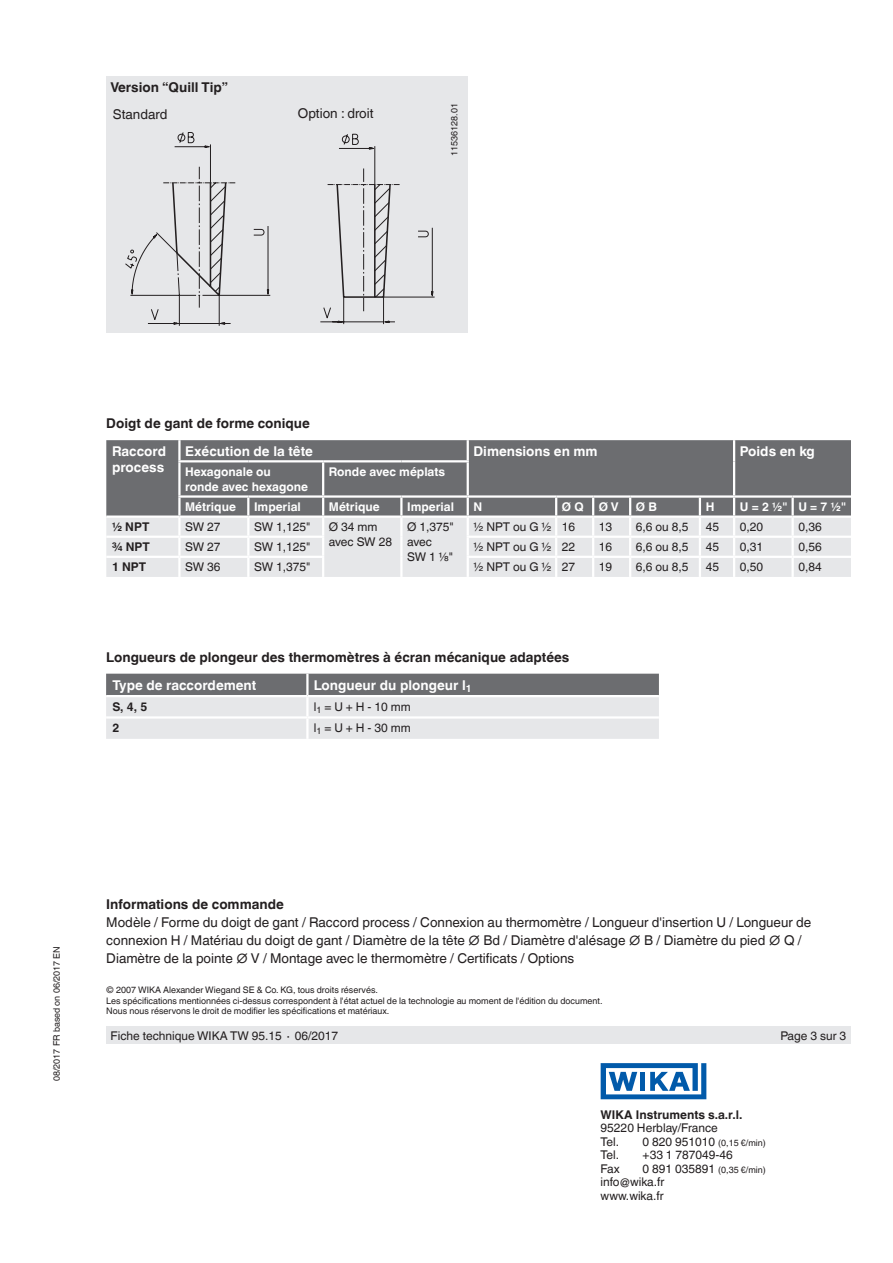
<style>
.page{position:relative;width:893px;height:1263px;background:#fff}
.page>*{position:absolute;margin:0;border:0;box-sizing:border-box;transform-origin:0 0}
.t1{font:13.5px/18px "Helvetica World";color:#231f20}
.t2{font:700 13.5px "Helvetica World";color:#231f20}
.t3{font:700 13.5px/16.5px "Helvetica World";color:#fff}
.t4{font:12px/15px "Helvetica World";color:#231f20}
.t5{font:700 12px/15px "Helvetica World";color:#fff}
.t6{font:700 12px "Helvetica World";color:#231f20}
.t7{font:9px/10.5px "Helvetica World";color:#231f20}
.s1{font-size:12px}
</style>
<div class="page">
<div style="left:106px;top:1027px;width:744px;height:17px;background:#e6e7e9"></div>
<svg style="left:601px;top:1063px;width:105px;height:36px"></svg>
<div style="left:106px;top:77px;width:362px;height:256px;background:#e6e7e9"></div>
<svg style="left:125px;top:132px;width:146px;height:194px"></svg>
<svg style="left:320px;top:134px;width:115px;height:191px"></svg>
<svg style="left:106px;top:674px;width:553px;height:65px;background:#bbbcbe"></svg>
<hr style="left:306px;top:674px;width:3px;height:21px;background:#fff">
<hr style="left:306px;top:697px;width:3px;height:19px;background:#fff">
<hr style="left:106px;top:716px;width:201px;height:3px;background:#fff">
<hr style="left:106px;top:695px;width:201px;height:2px;background:#fff">
<hr style="left:307px;top:695px;width:352px;height:2px;background:#fff">
<hr style="left:307px;top:716px;width:352px;height:3px;background:#fff">
<hr style="left:306px;top:719px;width:3px;height:20px;background:#fff">
<div style="left:106px;top:440px;width:745px;height:58px;background:#6c6d70"></div>
<hr style="left:467px;top:462px;width:2px;height:33px;background:#fff">
<hr style="left:323px;top:460px;width:78px;height:2px;background:#fff">
<hr style="left:401px;top:460px;width:68px;height:2px;background:#fff">
<hr style="left:323px;top:495px;width:78px;height:3px;background:#fff">
<hr style="left:401px;top:495px;width:67px;height:3px;background:#fff">
<hr style="left:178px;top:460px;width:70px;height:2px;background:#fff">
<hr style="left:248px;top:460px;width:75px;height:2px;background:#fff">
<hr style="left:322px;top:462px;width:2px;height:33px;background:#fff">
<hr style="left:178px;top:495px;width:70px;height:3px;background:#fff">
<hr style="left:248px;top:495px;width:75px;height:3px;background:#fff">
<hr style="left:178px;top:440px;width:3px;height:20px;background:#fff">
<hr style="left:178px;top:462px;width:3px;height:33px;background:#fff">
<svg style="left:106px;top:498px;width:745px;height:79px;background:#cecfd1"></svg>
<hr style="left:467px;top:440px;width:2px;height:20px;background:#fff">
<hr style="left:468px;top:495px;width:88px;height:3px;background:#fff">
<hr style="left:556px;top:495px;width:37px;height:3px;background:#fff">
<hr style="left:593px;top:495px;width:37px;height:3px;background:#fff">
<hr style="left:630px;top:495px;width:70px;height:3px;background:#fff">
<hr style="left:700px;top:495px;width:34px;height:3px;background:#fff">
<hr style="left:733px;top:440px;width:2px;height:21px;background:#fff">
<hr style="left:733px;top:461px;width:2px;height:34px;background:#fff">
<hr style="left:734px;top:495px;width:59px;height:3px;background:#fff">
<hr style="left:793px;top:495px;width:58px;height:3px;background:#fff">
<h1 class="t2" style="left:110px;top:80px;width:119px">Version “Quill Tip”</h1>
<h1 class="t1" style="left:113px;top:105px;width:56px">Standard</h1>
<h1 class="t1" style="left:298px;top:105px;width:77px">Option : droit</h1>
<p class="t7" style="left:449px;top:156px;width:54px;rotate:-90deg">11536128.01</p>
<h1 class="t2" style="left:106px;top:415px;width:205px">Doigt de gant de forme conique</h1>
<h1 class="t3" style="left:112px;top:443px;width:56px">Raccord process</h1>
<h1 class="t3" style="left:185px;top:443px;width:129px">Exécution de la tête</h1>
<h1 class="t3" style="left:473px;top:443px;width:126px">Dimensions en mm</h1>
<h1 class="t3" style="left:740px;top:443px;width:77px">Poids en kg</h1>
<h2 class="t5" style="left:185px;top:464px;width:124px">Hexagonale ou<br>ronde avec hexagone</h2>
<h2 class="t5" style="left:329px;top:464px;width:118px">Ronde avec méplats</h2>
<h2 class="t5" style="left:185px;top:499px;width:52px">Métrique</h2>
<h2 class="t5" style="left:254px;top:499px;width:48px">Imperial</h2>
<h2 class="t5" style="left:329px;top:499px;width:52px">Métrique</h2>
<h2 class="t5" style="left:407px;top:499px;width:48px">Imperial</h2>
<h2 class="t5" style="left:473px;top:499px;width:10px">N</h2>
<h2 class="t5" style="left:562px;top:499px;width:23px">Ø Q</h2>
<h2 class="t5" style="left:599px;top:499px;width:21px">Ø V</h2>
<h2 class="t5" style="left:636px;top:499px;width:22px">Ø B</h2>
<h2 class="t5" style="left:706px;top:499px;width:10px">H</h2>
<h2 class="t5" style="left:740px;top:499px;width:108px">U = 2 ½" U = 7 ½"</h2>
<h2 class="t6" style="left:112px;top:520px;width:39px">½ NPT</h2>
<h2 class="t4" style="left:185px;top:519px;width:37px">SW 27</h2>
<h2 class="t4" style="left:254px;top:519px;width:58px">SW 1,125"</h2>
<h2 class="t4" style="left:329px;top:519px;width:65px">Ø 34 mm avec SW 28</h2>
<h2 class="t4" style="left:407px;top:519px;width:48px">Ø 1,375" avec<br>SW 1 ⅛"</h2>
<h2 class="t4" style="left:473px;top:519px;width:103px">½ NPT ou G ½ 16</h2>
<h2 class="t4" style="left:599px;top:519px;width:15px">13</h2>
<h2 class="t4" style="left:636px;top:519px;width:54px">6,6 ou 8,5</h2>
<h2 class="t4" style="left:706px;top:519px;width:15px">45</h2>
<h2 class="t4" style="left:740px;top:519px;width:25px">0,20</h2>
<h2 class="t4" style="left:798px;top:519px;width:25px">0,36</h2>
<h2 class="t6" style="left:112px;top:540px;width:39px">¾ NPT</h2>
<h2 class="t4" style="left:185px;top:539px;width:37px">SW 27</h2>
<h2 class="t4" style="left:254px;top:539px;width:58px">SW 1,125"</h2>
<h2 class="t4" style="left:473px;top:539px;width:103px">½ NPT ou G ½ 22</h2>
<h2 class="t4" style="left:599px;top:539px;width:15px">16</h2>
<h2 class="t4" style="left:636px;top:539px;width:54px">6,6 ou 8,5</h2>
<h2 class="t4" style="left:706px;top:539px;width:15px">45</h2>
<h2 class="t4" style="left:740px;top:539px;width:25px">0,31</h2>
<h2 class="t4" style="left:798px;top:539px;width:25px">0,56</h2>
<h2 class="t6" style="left:112px;top:560px;width:36px">1 NPT</h2>
<h2 class="t4" style="left:185px;top:559px;width:37px">SW 36</h2>
<h2 class="t4" style="left:254px;top:559px;width:58px">SW 1,375"</h2>
<h2 class="t4" style="left:473px;top:559px;width:103px">½ NPT ou G ½ 27</h2>
<h2 class="t4" style="left:599px;top:559px;width:15px">19</h2>
<h2 class="t4" style="left:636px;top:559px;width:54px">6,6 ou 8,5</h2>
<h2 class="t4" style="left:706px;top:559px;width:15px">45</h2>
<h2 class="t4" style="left:740px;top:559px;width:25px">0,50</h2>
<h2 class="t4" style="left:798px;top:559px;width:25px">0,84</h2>
<h1 class="t2" style="left:106px;top:649px;width:465px">Longueurs de plongeur des thermomètres à écran mécanique adaptées</h1>
<h1 class="t3" style="left:112px;top:677px;width:145px">Type de raccordement</h1>
<h1 class="t3" style="left:314px;top:677px;width:159px">Longueur du plongeur l<sub>1</sub></h1>
<h2 class="t6" style="left:112px;top:700px;width:36px">S, 4, 5</h2>
<h2 class="t4" style="left:314px;top:699px;width:98px">l<sub>1</sub> = U + H - 10 mm</h2>
<h2 class="t6" style="left:112px;top:721px;width:8px">2</h2>
<h2 class="t4" style="left:314px;top:721px;width:98px">l<sub>1</sub> = U + H - 30 mm</h2>
<p class="t7" style="left:52px;top:1081px;width:136px;rotate:-90deg">08/2017 FR based on 06/2017 EN</p>
<h1 class="t2" style="left:106px;top:896px;width:179px">Informations de commande</h1>
<p class="t1" style="left:106px;top:913px;width:707px">Modèle / Forme du doigt de gant / Raccord process / Connexion au thermomètre / Longueur d'insertion U / Longueur de connexion H / Matériau du doigt de gant / Diamètre de la tête ∅ Bd / Diamètre d'alésage ∅ B / Diamètre du pied ∅ Q /<br>Diamètre de la pointe ∅ V / Montage avec le thermomètre / Certificats / Options</p>
<p class="t7" style="left:106px;top:985px;width:498px">© 2007 WIKA Alexander Wiegand SE &amp; Co. KG, tous droits réservés.<br>Les spécifications mentionnées ci-dessus correspondent à l'état actuel de la technologie au moment de l'édition du document.<br>Nous nous réservons le droit de modifier les spécifications et matériaux.</p>
<h2 class="t4" style="left:111px;top:1028px;width:229px">Fiche technique WIKA TW 95.15 ∙ 06/2017</h2>
<h2 class="t4" style="left:780px;top:1028px;width:67px">Page 3 sur 3</h2>
<h2 class="t6" style="left:601px;top:1107px;width:143px">WIKA Instruments s.a.r.l.</h2>
<h2 class="t4" style="left:601px;top:1121px;width:119px;line-height:13.5px">95220 Herblay/France<br>Tel.</h2>
<p class="t7" style="left:643px;top:1137px;width:125px"><span class="s1">0 820 951010</span> (0,15 €/min)</p>
<h2 class="t4" style="left:601px;top:1147px;width:20px">Tel.</h2>
<h2 class="t4" style="left:643px;top:1147px;width:92px">+33 1 787049-46</h2>
<h2 class="t4" style="left:601px;top:1161px;width:21px">Fax</h2>
<p class="t7" style="left:643px;top:1164px;width:125px"><span class="s1">0 891 035891</span> (0,35 €/min)</p>
<h2 class="t4" style="left:601px;top:1175px;width:65px;line-height:13.5px">info@wika.fr www.wika.fr</h2>
</div>
